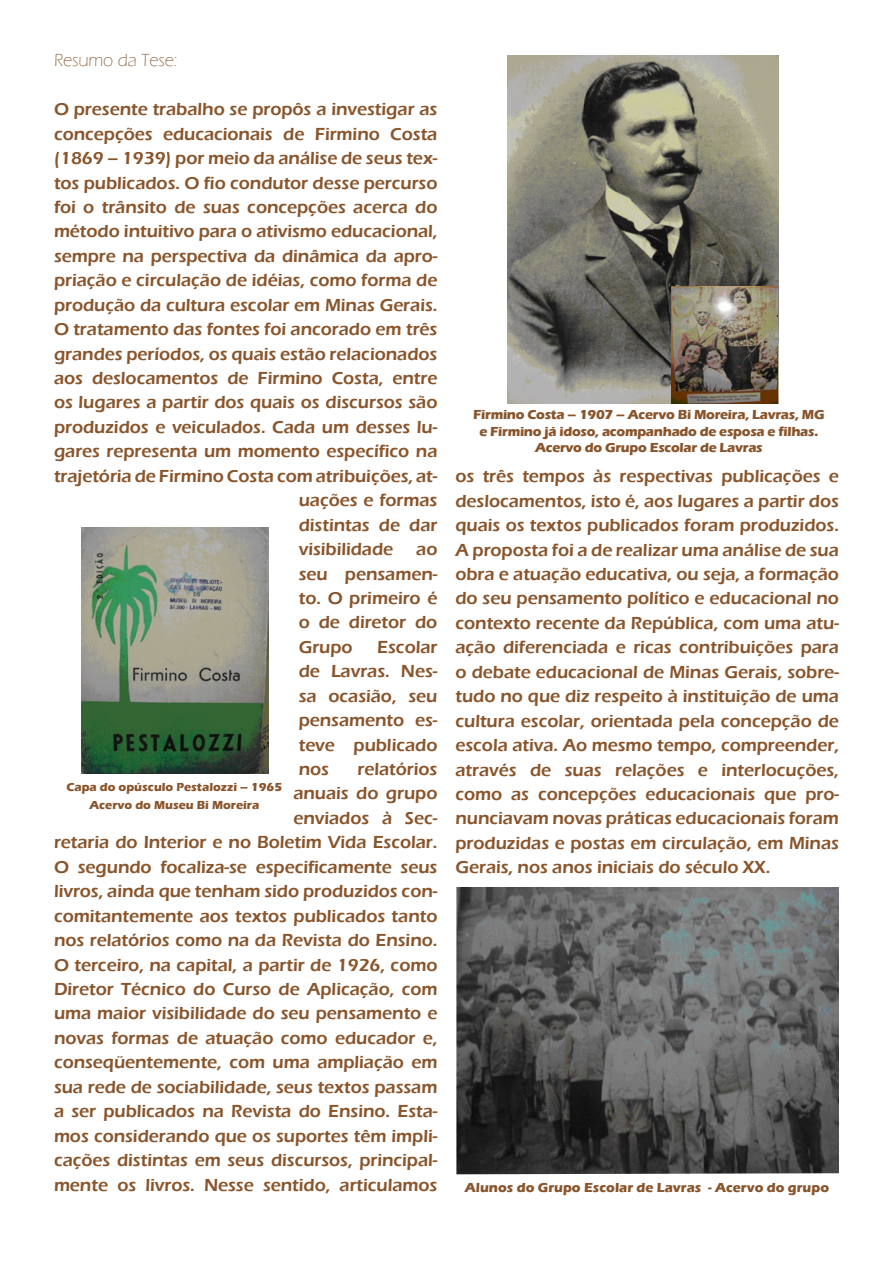
<style>
.page{position:relative;width:893px;height:1263px;background:#fff}
.page>*{position:absolute;margin:0;border:0;box-sizing:border-box;transform-origin:0 0}
.t1{font:600 18px/24.5px "Eras ITC";letter-spacing:-.005em;color:#89552c;text-align:justify}
.t2{font:300 18px "Eras ITC";letter-spacing:-.005em;color:#89552c}
.t3{font:700 13.5px/16.2px "Eras ITC";letter-spacing:-.02em;color:#89552c;text-align:center}
.t4{font:700 13.5px "Eras ITC";color:#89552c}
.t5{font:700 12px/18px "Eras ITC";color:#89552c;text-align:center}
</style>
<div class="page">
<img style="left:507px;top:55px;width:272px;height:349px">
<img style="left:82px;top:527px;width:187px;height:246px">
<img style="left:456px;top:888px;width:383px;height:286px">
<img style="left:671px;top:286px;width:107px;height:118px">
<p class="t2" style="left:54px;top:50px;width:125px">Resumo da Tese:</p>
<p class="t1" style="left:54px;top:97px;width:385px">O presente trabalho se propôs a investigar as</p>
<p class="t1" style="left:54px;top:122px;width:385px">concepções educacionais de Firmino Costa</p>
<p class="t1" style="left:54px;top:146px;width:385px">(1869 – 1939) por meio da análise de seus tex-</p>
<p class="t1" style="left:54px;top:170px;width:385px">tos publicados. O fio condutor desse percurso</p>
<p class="t1" style="left:54px;top:195px;width:385px">foi o trânsito de suas concepções acerca do</p>
<p class="t1" style="left:54px;top:219px;width:385px">método intuitivo para o ativismo educacional,</p>
<p class="t1" style="left:54px;top:244px;width:385px">sempre na perspectiva da dinâmica da apro-</p>
<p class="t1" style="left:54px;top:268px;width:385px">priação e circulação de idéias, como forma de</p>
<p class="t1" style="left:54px;top:293px;width:385px">produção da cultura escolar em Minas Gerais.</p>
<p class="t1" style="left:54px;top:317px;width:385px">O tratamento das fontes foi ancorado em três</p>
<p class="t1" style="left:54px;top:341px;width:385px">grandes períodos, os quais estão relacionados</p>
<p class="t1" style="left:54px;top:366px;width:385px">aos deslocamentos de Firmino Costa, entre</p>
<p class="t1" style="left:54px;top:390px;width:385px">os lugares a partir dos quais os discursos são</p>
<p class="t1" style="left:54px;top:415px;width:385px">produzidos e veiculados. Cada um desses lu-</p>
<p class="t1" style="left:54px;top:439px;width:385px">gares representa um momento específico na</p>
<p class="t1" style="left:54px;top:464px;width:385px">trajetória de Firmino Costa com atribuições, at-</p>
<p class="t1" style="left:299px;top:488px;width:140px">uações e formas</p>
<p class="t1" style="left:299px;top:513px;width:140px">distintas de dar</p>
<p class="t1" style="left:299px;top:537px;width:96px">visibilidade</p>
<p class="t1" style="left:299px;top:537px;width:140px;text-indent:118px">ao seu pensamen&shy;to. O primeiro é o de diretor do Grupo</p>
<p class="t1" style="left:299px;top:635px;width:140px;text-indent:79px">Escolar de Lavras. Nes&shy;sa ocasião, seu pensamento es&shy;teve publicado nos</p>
<p class="t1" style="left:54px;top:757px;width:385px;text-align:right">relatórios<br>anuais do grupo<br>enviados à Sec-<br>retaria do Interior e no Boletim Vida Escolar.<br>O segundo focaliza-se especificamente seus livros, ainda que tenham sido produzidos con&shy;comitantemente aos textos publicados tanto nos relatórios como na da Revista do Ensino.<br>O terceiro, na capital, a partir de 1926, como Diretor Técnico do Curso de Aplicação, com uma maior visibilidade do seu pensamento e novas formas de atuação como educador e, conseqüentemente, com uma ampliação em sua rede de sociabilidade, seus textos passam a ser publicados na Revista do Ensino. Esta&shy;mos considerando que os suportes têm impli&shy;cações distintas em seus discursos, principal&shy;mente os livros. Nesse sentido, articulamos</p>
<p class="t5" style="left:66px;top:778px;width:217px">Capa do opúsculo Pestalozzi – 1965<br>Acervo do Museu Bi Moreira</p>
<p class="t3" style="left:473px;top:407px;width:353px">Firmino Costa – 1907 – Acervo Bi Moreira, Lavras, MG e Firmino já idoso, acompanhado de esposa e filhas.<br>Acervo do Grupo Escolar de Lavras</p>
<p class="t1" style="left:455px;top:464px;width:385px">os três tempos às respectivas publicações e deslocamentos, isto é, aos lugares a partir dos quais os textos publicados foram produzidos.<br>A proposta foi a de realizar uma análise de sua obra e atuação educativa, ou seja, a formação do seu pensamento político e educacional no contexto recente da República, com uma atu&shy;ação diferenciada e ricas contribuições para o debate educacional de Minas Gerais, sobre&shy;tudo no que diz respeito à instituição de uma cultura escolar, orientada pela concepção de escola ativa. Ao mesmo tempo, compreender, através de suas relações e interlocuções, como as concepções educacionais que pro&shy;nunciavam novas práticas educacionais foram produzidas e postas em circulação, em Minas Gerais, nos anos iniciais do século XX.</p>
<p class="t4" style="left:465px;top:1180px;width:366px">Alunos do Grupo Escolar de Lavras - Acervo do grupo</p>
</div>
